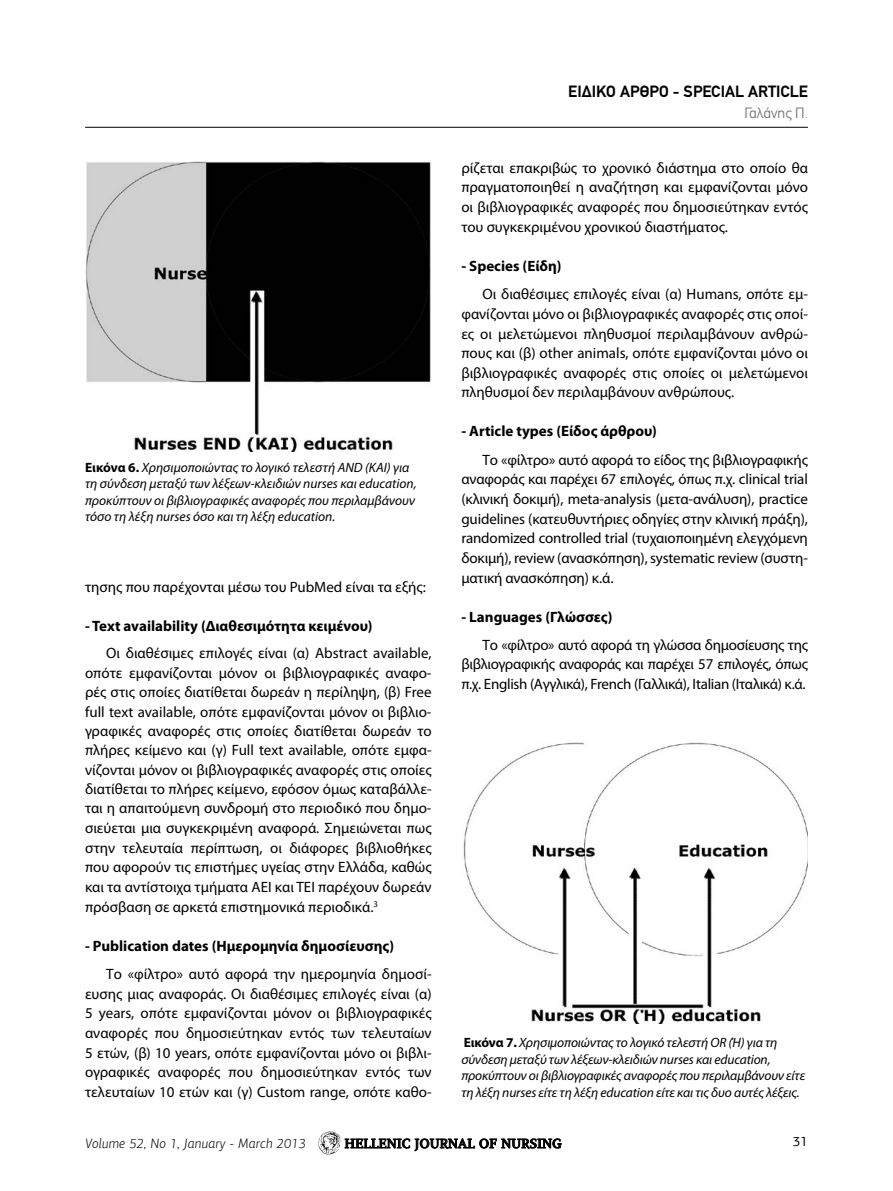
<style>
.page{position:relative;width:893px;height:1191px;background:#fff}
.page>*{position:absolute;margin:0;border:0;box-sizing:border-box;transform-origin:0 0}
.t1{font:700 16.5px "PF Din Text";color:#000}
.t2{font:15px/19.6px "Myriad Pro";letter-spacing:-.005em;color:#000}
.t3{font:700 15px/28.2px "Myriad Pro";color:#000}
.t4{font:300 15px "PF Din Text";color:#696969}
.t5{font:italic 300 13.65px "PF Agora Sans Pro";letter-spacing:.025em;color:#000}
.t6{font:13.65px "PF Diplomat Med";color:#000}
.t7{font:13.65px "PF Agora Sans Pro";color:#000}
.t8{font:italic 13.5px/16.5px "Myriad Pro";letter-spacing:-.005em;color:#000}
.s1{font-weight:700;font-style:normal}
.s2{font-weight:700}
.s3{font-weight:400}
</style>
<div class="page">
<hr style="left:85px;top:127px;width:723px;height:1px;background:#000">
<svg style="left:318px;top:1131px;width:244px;height:23px"></svg>
<img style="left:85px;top:162px;width:346px;height:289px">
<img style="left:463px;top:742px;width:345px;height:281px">
<p class="t8" style="left:85px;top:458px;width:333px"><span class="s1">Εικόνα 6.</span> Χρησιμοποιώντας το λογικό τελεστή AND (ΚΑΙ) για τη σύνδεση μεταξύ των λέξεων-κλειδιών nurses και education, προκύπτουν οι βιβλιογραφικές αναφορές που περιλαμβάνουν τόσο τη λέξη nurses όσο και τη λέξη education.</p>
<p class="t2" style="left:85px;top:577px;width:342px">τησης που παρέχονται μέσω του PubMed είναι τα εξής:</p>
<p class="t2" style="left:106px;top:611px;width:327px;line-height:27.9px;text-indent:-21px"><span class="s2">- Text availability (Διαθεσιμότητα κειμένου)<br></span>Οι διαθέσιμες επιλογές είναι (α) Abstract available,</p>
<p class="t2" style="left:85px;top:663px;width:348px;text-align:justify">οπότε εμφανίζονται μόνον οι βιβλιογραφικές αναφο&shy;ρές στις οποίες διατίθεται δωρεάν η περίληψη, (β) Free full text available, οπότε εμφανίζονται μόνον οι βιβλιο&shy;γραφικές αναφορές στις οποίες διατίθεται δωρεάν το πλήρες κείμενο και (γ) Full text available, οπότε εμφα&shy;νίζονται μόνον οι βιβλιογραφικές αναφορές στις οποίες διατίθεται το πλήρες κείμενο, εφόσον όμως καταβάλλε&shy;ται η απαιτούμενη συνδρομή στο περιοδικό που δημο&shy;σιεύεται μια συγκεκριμένη αναφορά. Σημειώνεται πως στην τελευταία περίπτωση, οι διάφορες βιβλιοθήκες που αφορούν τις επιστήμες υγείας στην Ελλάδα, καθώς και τα αντίστοιχα τμήματα ΑΕΙ και ΤΕΙ παρέχουν δωρεάν πρόσβαση σε αρκετά επιστημονικά περιοδικά.<sup>3</sup></p>
<p class="t3" style="left:106px;top:931px;width:327px;text-indent:-21px">- Publication dates (Ημερομηνία δημοσίευσης)<br><span class="s3">Το «φίλτρο» αυτό αφορά την ημερομηνία δημοσί-</span></p>
<p class="t2" style="left:85px;top:983px;width:348px;text-align:justify">ευσης μιας αναφοράς. Οι διαθέσιμες επιλογές είναι (α)<br>5 years, οπότε εμφανίζονται μόνον οι βιβλιογραφικές αναφορές που δημοσιεύτηκαν εντός των τελευταίων 5 ετών, (β) 10 years, οπότε εμφανίζονται μόνο οι βιβλι&shy;ογραφικές αναφορές που δημοσιεύτηκαν εντός των τελευταίων 10 ετών και (γ) Custom range, οπότε καθο-</p>
<p class="t1" style="left:568px;top:82px;width:241px">ΕΙΔΙΚΟ ΑΡΘΡΟ - SPECIAL ARTICLE</p>
<p class="t4" style="left:744px;top:104px;width:65px">Γαλάνης Π.</p>
<p class="t2" style="left:461px;top:158px;width:348px;text-align:justify">ρίζεται επακριβώς το χρονικό διάστημα στο οποίο θα πραγματοποιηθεί η αναζήτηση και εμφανίζονται μόνο οι βιβλιογραφικές αναφορές που δημοσιεύτηκαν εντός του συγκεκριμένου χρονικού διαστήματος.</p>
<p class="t2" style="left:483px;top:252px;width:327px;line-height:28.2px;text-indent:-21px"><span class="s2">- Species (Είδη)<br></span>Οι διαθέσιμες επιλογές είναι (α) Humans, οπότε εμ-</p>
<p class="t2" style="left:461px;top:304px;width:348px;text-align:justify">φανίζονται μόνο οι βιβλιογραφικές αναφορές στις οποί&shy;ες οι μελετώμενοι πληθυσμοί περιλαμβάνουν ανθρώ&shy;πους και (β) other animals, οπότε εμφανίζονται μόνο οι βιβλιογραφικές αναφορές στις οποίες οι μελετώμενοι πληθυσμοί δεν περιλαμβάνουν ανθρώπους.</p>
<p class="t2" style="left:483px;top:417px;width:327px;line-height:28.2px;text-indent:-21px"><span class="s2">- Article types (Είδος άρθρου)<br></span>Το «φίλτρο» αυτό αφορά το είδος της βιβλιογραφικής</p>
<p class="t2" style="left:461px;top:469px;width:348px;text-align:justify">αναφοράς και παρέχει 67 επιλογές, όπως π.χ. clinical trial (κλινική δοκιμή), meta-analysis (μετα-ανάλυση), practice guidelines (κατευθυντήριες οδηγίες στην κλινική πράξη), randomized controlled trial (τυχαιοποιημένη ελεγχόμενη δοκιμή), review (ανασκόπηση), systematic review (συστη&shy;ματική ανασκόπηση) κ.ά.</p>
<p class="t2" style="left:483px;top:602px;width:327px;line-height:28px;text-indent:-21px"><span class="s2">- Languages (Γλώσσες)<br></span>Το «φίλτρο» αυτό αφορά τη γλώσσα δημοσίευσης της</p>
<p class="t2" style="left:461px;top:654px;width:348px">βιβλιογραφικής αναφοράς και παρέχει 57 επιλογές, όπως π.χ. English (Αγγλικά), French (Γαλλικά), Italian (Ιταλικά) κ.ά.</p>
<p class="t8" style="left:461px;top:1034px;width:345px"><span class="s1">Εικόνα 7.</span> Χρησιμοποιώντας το λογικό τελεστή OR (Ή) για τη σύνδεση μεταξύ των λέξεων-κλειδιών nurses και education, προκύπτουν οι βιβλιογραφικές αναφορές που περιλαμβάνουν είτε τη λέξη nurses είτε τη λέξη education είτε και τις δυο αυτές λέξεις.</p>
<p class="t5" style="left:85px;top:1135px;width:222px">Volume 52, No 1, January - March 2013</p>
<p class="t6" style="left:345px;top:1136px;width:218px">HELLENIC JOURNAL OF NURSING</p>
<p class="t7" style="left:793px;top:1133px;width:17px">31</p>
</div>
